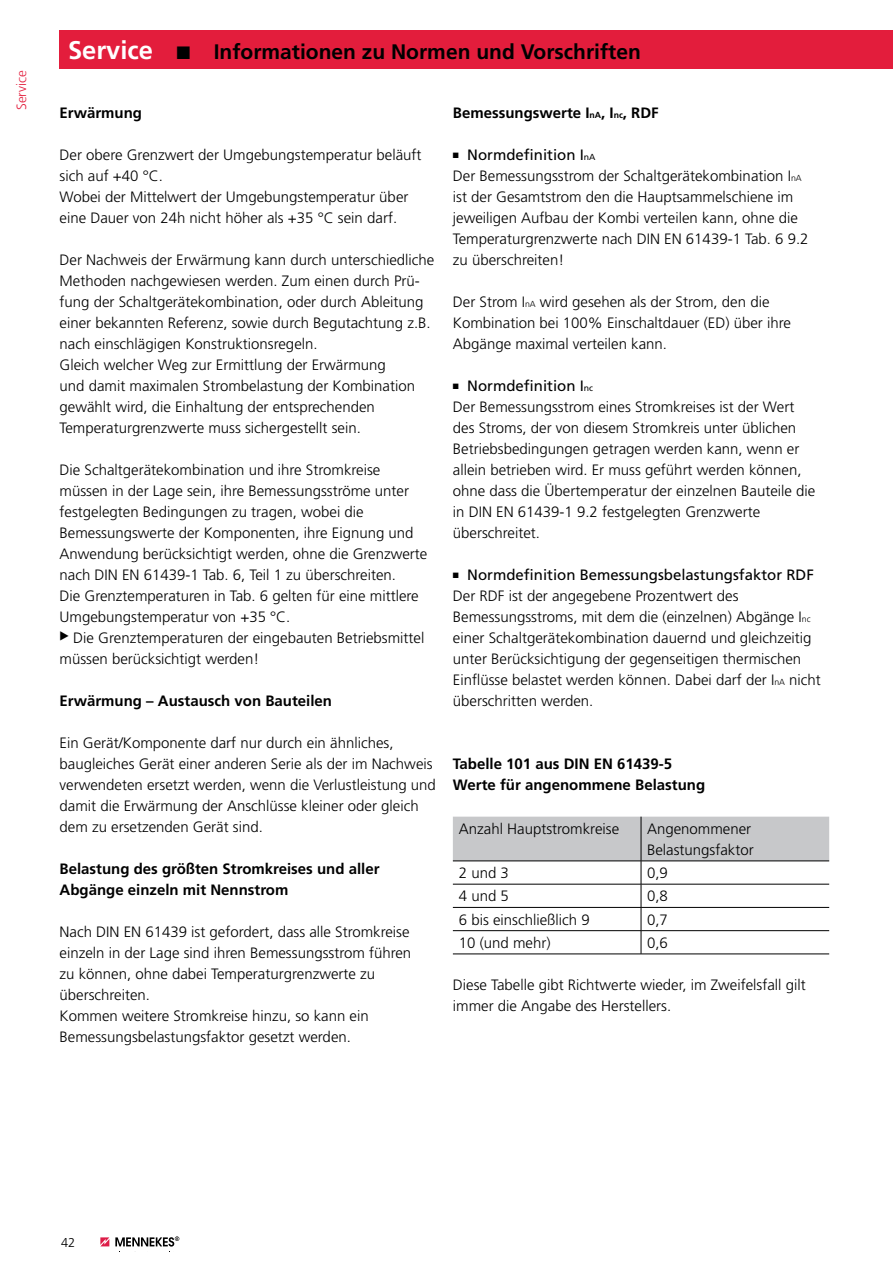
<style>
.page{position:relative;width:893px;height:1263px;background:#fff}
.page>*{position:absolute;margin:0;border:0;box-sizing:border-box;transform-origin:0 0}
.t1{font:700 25.5px "Frutiger LT Com";color:#fff}
.t2{font:700 21px "Frutiger LT Com";color:#000}
.t3{font:300 15px/21px "Frutiger LT Std";color:#000}
.t4{font:700 15px/21px "Frutiger LT Std";color:#000}
.t5{font:15px "Frutiger LT Std";color:#000}
.t6{font:300 13.5px "Frutiger LT Com";color:#e31d3c}
.t7{font:300 12.75px "Frutiger LT Com";color:#000}
.s1{font-size:8.7px}
.s2{font-weight:400}
.s3{font-weight:400;font-size:8.7px}
</style>
<div class="page">
<svg style="left:100px;top:1237px;width:9px;height:9px"></svg>
<svg style="left:115px;top:1236px;width:64px;height:10px"></svg>
<div style="left:60px;top:30px;width:833px;height:39px;background:#e31d3c"></div>
<svg style="left:453px;top:817px;width:376px;height:137px"></svg>
<hr style="left:453px;top:954px;width:188px;height:1px;background:#000">
<hr style="left:641px;top:954px;width:188px;height:1px;background:#000">
<p class="t6" style="left:14px;top:110px;width:41px;rotate:-90deg">Service</p>
<h1 class="t1" style="left:68px;top:35px;width:87px">Service</h1>
<h2 class="t2" style="left:214px;top:39px;width:429px">Informationen zu Normen und Vorschriften</h2>
<p class="t4" style="left:60px;top:102px;width:84px">Erwärmung</p>
<p class="t3" style="left:60px;top:144px;width:363px">Der obere Grenzwert der Umgebungstemperatur beläuft sich auf +40 °C.<br>Wobei der Mittelwert der Umgebungstemperatur über eine Dauer von 24h nicht höher als +35 °C sein darf.</p>
<p class="t3" style="left:60px;top:249px;width:376px">Der Nachweis der Erwärmung kann durch unterschiedliche Methoden nachgewiesen werden. Zum einen durch Prü&shy;fung der Schaltgerätekombination, oder durch Ableitung einer bekannten Referenz, sowie durch Begutachtung z.B. nach einschlägigen Konstruktionsregeln.<br>Gleich welcher Weg zur Ermittlung der Erwärmung<br>und damit maximalen Strombelastung der Kombination gewählt wird, die Einhaltung der entsprechenden Temperaturgrenzwerte muss sichergestellt sein.</p>
<p class="t3" style="left:60px;top:459px;width:369px">Die Schaltgerätekombination und ihre Stromkreise müssen in der Lage sein, ihre Bemessungsströme unter festgelegten Bedingungen zu tragen, wobei die Bemessungswerte der Komponenten, ihre Eignung und Anwendung berücksichtigt werden, ohne die Grenzwerte nach DIN EN 61439-1 Tab. 6, Teil 1 zu überschreiten.<br>Die Grenztemperaturen in Tab. 6 gelten für eine mittlere Umgebungstemperatur von +35 °C.<br>▶ Die Grenztemperaturen der eingebauten Betriebsmittel müssen berücksichtigt werden!</p>
<p class="t4" style="left:60px;top:690px;width:274px">Erwärmung – Austausch von Bauteilen</p>
<p class="t3" style="left:60px;top:732px;width:378px">Ein Gerät/Komponente darf nur durch ein ähnliches, baugleiches Gerät einer anderen Serie als der im Nachweis verwendeten ersetzt werden, wenn die Verlustleistung und damit die Erwärmung der Anschlüsse kleiner oder gleich dem zu ersetzenden Gerät sind.</p>
<p class="t4" style="left:60px;top:858px;width:322px">Belastung des größten Stromkreises und aller<br>Abgänge einzeln mit Nennstrom</p>
<p class="t3" style="left:60px;top:921px;width:353px">Nach DIN EN 61439 ist gefordert, dass alle Stromkreise einzeln in der Lage sind ihren Bemessungsstrom führen zu können, ohne dabei Temperaturgrenzwerte zu überschreiten.<br>Kommen weitere Stromkreise hinzu, so kann ein Bemessungsbelastungsfaktor gesetzt werden.</p>
<p class="t4" style="left:453px;top:102px;width:207px">Bemessungswerte I<span class="s1">nA</span>, I<span class="s1">nc</span>, RDF</p>
<p class="t3" style="left:453px;top:144px;width:357px;text-indent:14px"><span class="s2">Normdefinition I</span><span class="s3">nA<br></span>Der Bemessungsstrom der Schaltgerätekombination I<span class="s1">nA </span>ist der Gesamtstrom den die Hauptsammelschiene im jeweiligen Aufbau der Kombi verteilen kann, ohne die Temperaturgrenzwerte nach DIN EN 61439-1 Tab. 6 9.2 zu überschreiten!</p>
<p class="t3" style="left:453px;top:291px;width:340px">Der Strom I<span class="s1">nA</span> wird gesehen als der Strom, den die<br>Kombination bei 100% Einschaltdauer (ED) über ihre<br>Abgänge maximal verteilen kann.</p>
<p class="t3" style="left:453px;top:375px;width:364px;text-indent:14px"><span class="s2">Normdefinition I</span><span class="s3">nc<br></span>Der Bemessungsstrom eines Stromkreises ist der Wert des Stroms, der von diesem Stromkreis unter üblichen Betriebsbedingungen getragen werden kann, wenn er allein betrieben wird. Er muss geführt werden können, ohne dass die Übertemperatur der einzelnen Bauteile die in DIN EN 61439-1 9.2 festgelegten Grenzwerte überschreitet.</p>
<p class="t5" style="left:467px;top:566px;width:348px">Normdefinition Bemessungsbelastungsfaktor RDF</p>
<p class="t3" style="left:453px;top:585px;width:370px">Der RDF ist der angegebene Prozentwert des Bemessungsstroms, mit dem die (einzelnen) Abgänge I<span class="s1">nc </span>einer Schaltgerätekombination dauernd und gleichzeitig unter Berücksichtigung der gegenseitigen thermischen Einflüsse belastet werden können. Dabei darf der I<span class="s1">nA</span> nicht überschritten werden.</p>
<p class="t4" style="left:453px;top:753px;width:254px">Tabelle 101 aus DIN EN 61439-5<br>Werte für angenommene Belastung</p>
<p class="t3" style="left:459px;top:818px;width:162px">Anzahl Hauptstromkreise</p>
<p class="t3" style="left:647px;top:818px;width:108px">Angenommener<br>Belastungsfaktor</p>
<p class="t3" style="left:459px;top:863px;width:52px">2 und 3</p>
<p class="t3" style="left:647px;top:863px;width:22px">0,9</p>
<p class="t3" style="left:459px;top:886px;width:52px">4 und 5</p>
<p class="t3" style="left:647px;top:886px;width:22px">0,8</p>
<p class="t3" style="left:459px;top:909px;width:132px">6 bis einschließlich 9</p>
<p class="t3" style="left:647px;top:909px;width:22px">0,7</p>
<p class="t3" style="left:459px;top:932px;width:93px">10 (und mehr)</p>
<p class="t3" style="left:647px;top:932px;width:22px">0,6</p>
<p class="t3" style="left:453px;top:975px;width:354px">Diese Tabelle gibt Richtwerte wieder, im Zweifelsfall gilt immer die Angabe des Herstellers.</p>
<p class="t7" style="left:61px;top:1235px;width:16px">42</p>
</div>
